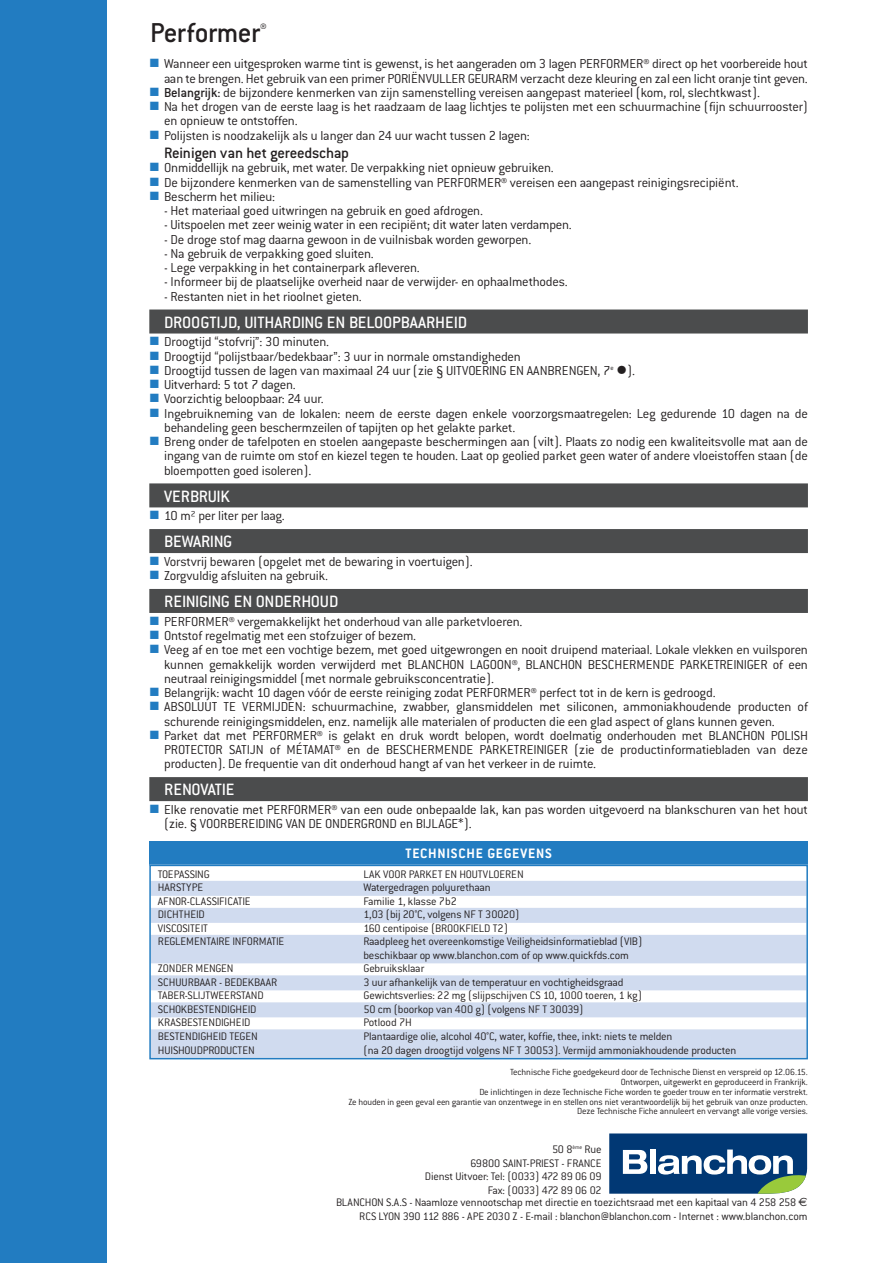
<style>
.page{position:relative;width:893px;height:1263px;background:#fff}
.page>*{position:absolute;margin:0;border:0;box-sizing:border-box;transform-origin:0 0}
.t1{font:500 30px "Conduit ITC";letter-spacing:-.015em;color:#231f20}
.t2{font:500 18px "Conduit ITC";letter-spacing:-.01em;color:#fff}
.t3{font:500 16.5px "Conduit ITC";letter-spacing:-.015em;color:#231f20}
.t4{font:700 15px "Conduit ITC";letter-spacing:.05em;color:#fff}
.t5{font:300 14.25px/14.2px "Conduit ITC";letter-spacing:-.015em;color:#231f20}
.t6{font:300 12px/13.5px "Conduit ITC";letter-spacing:-.015em;color:#231f20}
.t7{font:300 9.75px/9.8px "Conduit ITC";letter-spacing:-.015em;color:#231f20;text-align:right}
.s1{font-weight:500}
.s2{font-family:"Euro Sans";font-weight:400}
</style>
<div class="page">
<div style="left:0;top:0;width:106px;height:1263px;background:#227cc1"></div>
<div style="left:149px;top:842px;width:659px;height:24px;background:#227cc1"></div>
<div style="left:151px;top:881px;width:655px;height:15px;background:#d0dbef"></div>
<div style="left:151px;top:908px;width:655px;height:15px;background:#d0dbef"></div>
<div style="left:151px;top:935px;width:655px;height:15px;background:#d0dbef"></div>
<div style="left:151px;top:948px;width:655px;height:15px;background:#d0dbef"></div>
<div style="left:151px;top:975px;width:655px;height:15px;background:#d0dbef"></div>
<div style="left:151px;top:1002px;width:655px;height:15px;background:#d0dbef"></div>
<div style="left:151px;top:1029px;width:655px;height:15px;background:#d0dbef"></div>
<div style="left:151px;top:1043px;width:655px;height:15px;background:#d0dbef"></div>
<div style="left:149px;top:865px;width:659px;height:194px;border:2px solid #227cc1"></div>
<div style="left:149px;top:309px;width:659px;height:24px;background:#4b4c4d"></div>
<div style="left:149px;top:483px;width:659px;height:24px;background:#4b4c4d"></div>
<div style="left:149px;top:529px;width:659px;height:24px;background:#4b4c4d"></div>
<div style="left:149px;top:589px;width:659px;height:24px;background:#4b4c4d"></div>
<div style="left:149px;top:777px;width:659px;height:24px;background:#4b4c4d"></div>
<svg style="left:609px;top:1133px;width:198px;height:61px"></svg>
<h1 class="t1" style="left:150px;top:23px;width:118px">Performer<sup>®</sup></h1>
<p class="t5" style="left:164px;top:58px;width:645px">Wanneer een uitgesproken warme tint is gewenst, is het aangeraden om 3 lagen PERFORMER® direct op het voorbereide hout aan te brengen. Het gebruik van een primer PORIËNVULLER GEURARM verzacht deze kleuring en zal een licht oranje tint geven.<br><span class="s1">Belangrijk:</span> de bijzondere kenmerken van zijn samenstelling vereisen aangepast materieel (kom, rol, slechtkwast).<br>Na het drogen van de eerste laag is het raadzaam de laag lichtjes te polijsten met een schuurmachine (fijn schuurrooster) en opnieuw te ontstoffen.<br>Polijsten is noodzakelijk als u langer dan 24 uur wacht tussen 2 lagen:</p>
<p class="t3" style="left:164px;top:148px;width:186px">Reinigen van het gereedschap</p>
<p class="t5" style="left:164px;top:162px;width:576px">Onmiddellijk na gebruik, met water. De verpakking niet opnieuw gebruiken.<br>De bijzondere kenmerken van de samenstelling van PERFORMER® vereisen een aangepast reinigingsrecipiënt.<br>Bescherm het milieu:</p>
<p class="t5" style="left:164px;top:205px;width:320px">- Het materiaal goed uitwringen na gebruik en goed afdrogen.</p>
<p class="t5" style="left:164px;top:219px;width:409px">- Uitspoelen met zeer weinig water in een recipiënt; dit water laten verdampen.</p>
<p class="t5" style="left:164px;top:234px;width:369px">- De droge stof mag daarna gewoon in de vuilnisbak worden geworpen.</p>
<p class="t5" style="left:164px;top:248px;width:211px">- Na gebruik de verpakking goed sluiten.</p>
<p class="t5" style="left:164px;top:262px;width:257px">- Lege verpakking in het containerpark afleveren.</p>
<p class="t5" style="left:164px;top:276px;width:405px">- Informeer bij de plaatselijke overheid naar de verwijder- en ophaalmethodes.</p>
<p class="t5" style="left:164px;top:291px;width:199px">- Restanten niet in het rioolnet gieten.</p>
<p class="t2" style="left:164px;top:316px;width:304px">DROOGTIJD, UITHARDING EN BELOOPBAARHEID</p>
<p class="t5" style="left:164px;top:336px;width:645px">Droogtijd “stofvrij”: 30 minuten.<br>Droogtijd “polijstbaar/bedekbaar”: 3 uur in normale omstandigheden<br>Droogtijd tussen de lagen van maximaal 24 uur (zie § UITVOERING EN AANBRENGEN, 7<sup>e</sup> ).<br>Uitverhard: 5 tot 7 dagen.<br>Voorzichtig beloopbaar: 24 uur.<br>Ingebruikneming van de lokalen: neem de eerste dagen enkele voorzorgsmaatregelen: Leg gedurende 10 dagen na de behandeling geen beschermzeilen of tapijten op het gelakte parket.<br>Breng onder de tafelpoten en stoelen aangepaste beschermingen aan (vilt). Plaats zo nodig een kwaliteitsvolle mat aan de ingang van de ruimte om stof en kiezel tegen te houden. Laat op geolied parket geen water of andere vloeistoffen staan (de bloempotten goed isoleren).</p>
<p class="t2" style="left:164px;top:490px;width:67px">VERBRUIK</p>
<p class="t5" style="left:164px;top:510px;width:122px">10 m² per liter per laag.</p>
<p class="t2" style="left:164px;top:536px;width:70px">BEWARING</p>
<p class="t5" style="left:164px;top:556px;width:310px">Vorstvrij bewaren (opgelet met de bewaring in voertuigen).<br>Zorgvuldig afsluiten na gebruik.</p>
<p class="t2" style="left:164px;top:596px;width:176px">REINIGING EN ONDERHOUD</p>
<p class="t5" style="left:164px;top:616px;width:645px">PERFORMER® vergemakkelijkt het onderhoud van alle parketvloeren.<br>Ontstof regelmatig met een stofzuiger of bezem.<br>Veeg af en toe met een vochtige bezem, met goed uitgewrongen en nooit druipend materiaal. Lokale vlekken en vuilsporen kunnen gemakkelijk worden verwijderd met BLANCHON LAGOON®, BLANCHON BESCHERMENDE PARKETREINIGER of een neutraal reinigingsmiddel (met normale gebruiksconcentratie).<br>Belangrijk: wacht 10 dagen vóór de eerste reiniging zodat PERFORMER® perfect tot in de kern is gedroogd.<br>ABSOLUUT TE VERMIJDEN: schuurmachine, zwabber, glansmiddelen met siliconen, ammoniakhoudende producten of schurende reinigingsmiddelen, enz. namelijk alle materialen of producten die een glad aspect of glans kunnen geven.<br>Parket dat met PERFORMER® is gelakt en druk wordt belopen, wordt doelmatig onderhouden met BLANCHON POLISH PROTECTOR SATIJN of MÉTAMAT® en de BESCHERMENDE PARKETREINIGER (zie de productinformatiebladen van deze producten). De frequentie van dit onderhoud hangt af van het verkeer in de ruimte.</p>
<p class="t2" style="left:164px;top:784px;width:72px">RENOVATIE</p>
<p class="t5" style="left:164px;top:804px;width:645px">Elke renovatie met PERFORMER® van een oude onbepaalde lak, kan pas worden uitgevoerd na blankschuren van het hout (zie. § VOORBEREIDING VAN DE ONDERGROND en BIJLAGE*).</p>
<p class="t4" style="left:406px;top:849px;width:148px">TECHNISCHE GEGEVENS</p>
<p class="t6" style="left:158px;top:869px;width:53px">TOEPASSING</p>
<p class="t6" style="left:363px;top:869px;width:162px">LAK VOOR PARKET EN HOUTVLOEREN</p>
<p class="t6" style="left:158px;top:882px;width:47px">HARSTYPE</p>
<p class="t6" style="left:363px;top:882px;width:129px">Watergedragen polyurethaan</p>
<p class="t6" style="left:158px;top:896px;width:94px">AFNOR-CLASSIFICATIE</p>
<p class="t6" style="left:363px;top:896px;width:95px">Familie 1, klasse 7b2</p>
<p class="t6" style="left:158px;top:909px;width:48px">DICHTHEID</p>
<p class="t6" style="left:363px;top:909px;width:157px">1,03 (bij 20°C, volgens NF T 30020)</p>
<p class="t6" style="left:158px;top:923px;width:52px">VISCOSITEIT</p>
<p class="t6" style="left:363px;top:923px;width:146px">160 centipoise (BROOKFIELD T2)</p>
<p class="t6" style="left:158px;top:936px;width:128px">REGLEMENTAIRE INFORMATIE</p>
<p class="t6" style="left:363px;top:936px;width:280px">Raadpleeg het overeenkomstige Veiligheidsinformatieblad (VIB) beschikbaar op www.blanchon.com of op www.quickfds.com</p>
<p class="t6" style="left:158px;top:963px;width:77px">ZONDER MENGEN</p>
<p class="t6" style="left:363px;top:963px;width:62px">Gebruiksklaar</p>
<p class="t6" style="left:158px;top:977px;width:121px">SCHUURBAAR - BEDEKBAAR</p>
<p class="t6" style="left:363px;top:977px;width:262px">3 uur afhankelijk van de temperatuur en vochtigheidsgraad</p>
<p class="t6" style="left:158px;top:990px;width:107px">TABER-SLIJTWEERSTAND</p>
<p class="t6" style="left:363px;top:990px;width:280px">Gewichtsverlies: 22 mg (slijpschijven CS 10, 1000 toeren, 1 kg)</p>
<p class="t6" style="left:158px;top:1004px;width:100px">SCHOKBESTENDIGHEID</p>
<p class="t6" style="left:363px;top:1004px;width:222px">50 cm (boorkop van 400 g) (volgens NF T 30039)</p>
<p class="t6" style="left:158px;top:1017px;width:94px">KRASBESTENDIGHEID</p>
<p class="t6" style="left:363px;top:1017px;width:50px">Potlood 7H</p>
<p class="t6" style="left:158px;top:1031px;width:101px">BESTENDIGHEID TEGEN</p>
<p class="t6" style="left:363px;top:1031px;width:310px">Plantaardige olie, alcohol 40°C, water, koffie, thee, inkt: niets te melden</p>
<p class="t6" style="left:158px;top:1044px;width:98px">HUISHOUDPRODUCTEN</p>
<p class="t6" style="left:363px;top:1044px;width:374px">(na 20 dagen droogtijd volgens NF T 30053). Vermijd ammoniakhoudende producten</p>
<p class="t7" style="left:348px;top:1068px;width:461px">Technische Fiche goedgekeurd door de Technische Dienst en verspreid op 12.06.15.<br>Ontworpen, uitgewerkt en geproduceerd in Frankrijk.<br>De inlichtingen in deze Technische Fiche worden te goeder trouw en ter informatie verstrekt.<br>Ze houden in geen geval een garantie van onzentwege in en stellen ons niet verantwoordelijk bij het gebruik van onze producten.<br>Deze Technische Fiche annuleert en vervangt alle vorige versies.</p>
<p class="t6" style="left:552px;top:1144px;width:51px">50 8<sup>ème</sup> Rue</p>
<p class="t6" style="left:470px;top:1157px;width:133px">69800 SAINT-PRIEST - FRANCE</p>
<p class="t6" style="left:425px;top:1171px;width:178px">Dienst Uitvoer: Tel: (0033) 472 89 06 09</p>
<p class="t6" style="left:488px;top:1184px;width:115px">Fax: (0033) 472 89 06 02</p>
<p class="t6" style="left:336px;top:1197px;width:473px">BLANCHON S.A.S - Naamloze vennootschap met directie en toezichtsraad met een kapitaal van 4 258 258 <span class="s2">€</span></p>
<p class="t6" style="left:359px;top:1210px;width:450px">RCS LYON 390 112 886 - APE 2030 Z - E-mail : blanchon@blanchon.com - Internet : www.blanchon.com</p>
</div>
